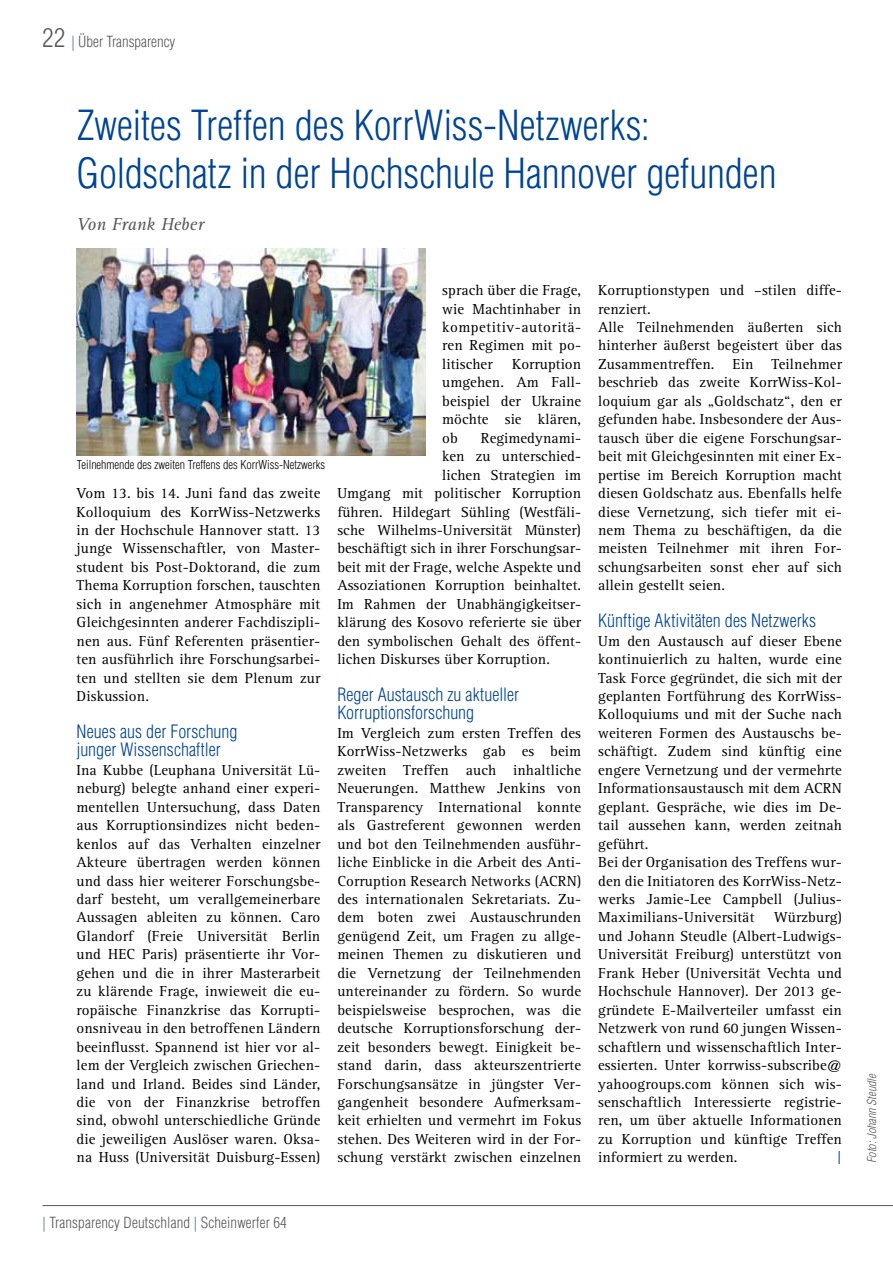
<style>
.page{position:relative;width:893px;height:1263px;background:#fff}
.page>*{position:absolute;margin:0;border:0;box-sizing:border-box;transform-origin:0 0}
.t1{font:300 condensed 40.5px/48.6px "Helvetica LT Std";color:#004494}
.t2{font:300 condensed 18px/18.5px "Helvetica LT Std";letter-spacing:.005em;color:#004494}
.t3{font:italic 18px "Rotis Serif";letter-spacing:-.005em;color:#58585a}
.t4{font:15px/18.5px "Rotis Serif";letter-spacing:.01em;color:#000;text-align:justify}
.t5{font:300 condensed 15px "Helvetica LT Std";letter-spacing:.01em;color:#58585a}
.t6{font:15px "Rotis Serif";color:#004494}
.t7{font:300 condensed 12px "Helvetica LT Std";color:#000}
.t8{font:italic 300 condensed 12px "Helvetica LT Std";color:#58585a}
.s1{font-size:25.5px}
.s2{color:#5168aa}
</style>
<div class="page">
<img style="left:77px;top:249px;width:348px;height:206px">
<hr style="left:43px;top:1205px;width:850px;height:1px;background:#58585a">
<p class="t5" style="left:43px;top:32px;width:134px"><span class="s1">22</span> <span class="s2">|</span> Über Transparency</p>
<h1 class="t1" style="left:77px;top:100px;width:701px">Zweites Treffen des KorrWiss-Netzwerks:<br>Goldschatz in der Hochschule Hannover gefunden</h1>
<p class="t3" style="left:77px;top:214px;width:129px">Von Frank Heber</p>
<p class="t7" style="left:77px;top:457px;width:250px">Teilnehmende des zweiten Treffens des KorrWiss-Netzwerks</p>
<p class="t4" style="left:77px;top:484px;width:245px">Vom 13. bis 14. Juni fand das zweite Kolloquium des KorrWiss-Netzwerks in der Hochschule Hannover statt. 13 junge Wissenschaftler, von Master&shy;student bis Post-Doktorand, die zum Thema Korruption forschen, tauschten sich in angenehmer Atmosphäre mit Gleichgesinnten anderer Fachdiszipli&shy;nen aus. Fünf Referenten präsentier&shy;ten ausführlich ihre Forschungsarbei&shy;ten und stellten sie dem Plenum zur Diskussion.</p>
<p class="t2" style="left:77px;top:722px;width:163px">Neues aus der Forschung junger Wissenschaftler</p>
<p class="t4" style="left:77px;top:761px;width:245px">Ina Kubbe (Leuphana Universität Lü&shy;neburg) belegte anhand einer experi&shy;mentellen Untersuchung, dass Daten aus Korruptionsindizes nicht beden&shy;kenlos auf das Verhalten einzelner Akteure übertragen werden können und dass hier weiterer Forschungsbe&shy;darf besteht, um verallgemeinerbare Aussagen ableiten zu können. Caro Glandorf (Freie Universität Berlin und HEC Paris) präsentierte ihr Vor&shy;gehen und die in ihrer Masterarbeit zu klärende Frage, inwieweit die eu&shy;ropäische Finanzkrise das Korrupti&shy;onsniveau in den betroffenen Ländern beeinflusst. Spannend ist hier vor al&shy;lem der Vergleich zwischen Griechen&shy;land und Irland. Beides sind Länder, die von der Finanzkrise betroffen sind, obwohl unterschiedliche Gründe die jeweiligen Auslöser waren. Oksa&shy;na Huss (Universität Duisburg-Essen)</p>
<p class="t4" style="left:442px;top:281px;width:141px">sprach über die Frage, wie Machtinhaber in kompetitiv-autoritä&shy;ren Regimen mit po&shy;litischer</p>
<p class="t4" style="left:442px;top:355px;width:140px;text-indent:70px">Korruption umgehen. Am Fall&shy;beispiel der Ukraine möchte sie klären, ob</p>
<p class="t4" style="left:481px;top:429px;width:102px">Regimedynami-</p>
<p class="t4" style="left:442px;top:447px;width:140px">ken zu unterschied-</p>
<p class="t4" style="left:442px;top:466px;width:140px">lichen Strategien im</p>
<p class="t4" style="left:337px;top:484px;width:245px">Umgang mit politischer Korruption</p>
<p class="t4" style="left:337px;top:503px;width:245px">führen. Hildegart Sühling (Westfäli-</p>
<p class="t4" style="left:337px;top:521px;width:245px">sche Wilhelms-Universität Münster)</p>
<p class="t4" style="left:337px;top:540px;width:245px">beschäftigt sich in ihrer Forschungsar-</p>
<p class="t4" style="left:337px;top:558px;width:245px">beit mit der Frage, welche Aspekte und</p>
<p class="t4" style="left:337px;top:576px;width:245px">Assoziationen Korruption beinhaltet.</p>
<p class="t4" style="left:337px;top:595px;width:245px">Im Rahmen der Unabhängigkeitser-</p>
<p class="t4" style="left:337px;top:613px;width:245px">klärung des Kosovo referierte sie über</p>
<p class="t4" style="left:337px;top:632px;width:244px">den symbolischen Gehalt des öffent-</p>
<p class="t4" style="left:337px;top:650px;width:214px">lichen Diskurses über Korruption.</p>
<p class="t2" style="left:337px;top:685px;width:183px">Reger Austausch zu aktueller<br>Korruptionsforschung</p>
<p class="t4" style="left:337px;top:724px;width:245px">Im Vergleich zum ersten Treffen des KorrWiss-Netzwerks gab es beim zweiten Treffen auch inhaltliche Neuerungen. Matthew Jenkins von Transparency International konnte als Gastreferent gewonnen werden und bot den Teilnehmenden ausführ&shy;liche Einblicke in die Arbeit des Anti-Corruption Research Networks (ACRN) des internationalen Sekretariats. Zu&shy;dem boten zwei Austauschrunden genügend Zeit, um Fragen zu allge&shy;meinen Themen zu diskutieren und die Vernetzung der Teilnehmenden untereinander zu fördern. So wurde beispielsweise besprochen, was die deutsche Korruptionsforschung der&shy;zeit besonders bewegt. Einigkeit be&shy;stand darin, dass akteurszentrierte Forschungsansätze in jüngster Ver&shy;gangenheit besondere Aufmerksam&shy;keit erhielten und vermehrt im Fokus stehen. Des Weiteren wird in der For&shy;schung verstärkt zwischen einzelnen</p>
<p class="t4" style="left:598px;top:281px;width:245px;text-align:left">Korruptionstypen und –stilen diffe&shy;renziert.<br>Alle Teilnehmenden äußerten sich hinterher äußerst begeistert über das Zusammentreffen. Ein Teilnehmer beschrieb das zweite KorrWiss-Kol&shy;loquium gar als „Goldschatz“, den er gefunden habe. Insbesondere der Aus&shy;tausch über die eigene Forschungsar&shy;beit mit Gleichgesinnten mit einer Ex&shy;pertise im Bereich Korruption macht diesen Goldschatz aus. Ebenfalls helfe diese Vernetzung, sich tiefer mit ei&shy;nem Thema zu beschäftigen, da die meisten Teilnehmer mit ihren For&shy;schungsarbeiten sonst eher auf sich allein gestellt seien.</p>
<p class="t2" style="left:598px;top:611px;width:219px">Künftige Aktivitäten des Netzwerks</p>
<p class="t4" style="left:598px;top:632px;width:245px;text-align:left">Um den Austausch auf dieser Ebene kontinuierlich zu halten, wurde eine Task Force gegründet, die sich mit der geplanten Fortführung des KorrWiss-Kolloquiums und mit der Suche nach weiteren Formen des Austauschs be&shy;schäftigt. Zudem sind künftig eine engere Vernetzung und der vermehrte Informationsaustausch mit dem ACRN geplant. Gespräche, wie dies im De&shy;tail aussehen kann, werden zeitnah geführt.<br>Bei der Organisation des Treffens wur&shy;den die Initiatoren des KorrWiss-Netz&shy;werks Jamie-Lee Campbell (Julius-Maximilians-Universität</p>
<p class="t4" style="left:598px;top:909px;width:245px;text-indent:176px">Würzburg) und Johann Steudle (Albert-Ludwigs-Universität Freiburg) unterstützt von Frank Heber (Universität Vechta und Hochschule Hannover). Der 2013 ge&shy;gründete E-Mailverteiler umfasst ein Netzwerk von rund 60 jungen Wissen&shy;schaftlern und wissenschaftlich Inter&shy;essierten. Unter korrwiss-subscribe@ yahoogroups.com können sich wis&shy;senschaftlich Interessierte registrie&shy;ren, um über aktuelle Informationen zu Korruption und künftige Treffen informiert zu werden.</p>
<p class="t6" style="left:837px;top:1149px;width:6px">|</p>
<p class="t5" style="left:43px;top:1213px;width:246px"><span class="s2">|</span> Transparency Deutschland <span class="s2">|</span> Scheinwerfer 64</p>
<p class="t8" style="left:864px;top:1163px;width:91px;rotate:-90deg">Foto: Johann Steudle</p>
</div>
